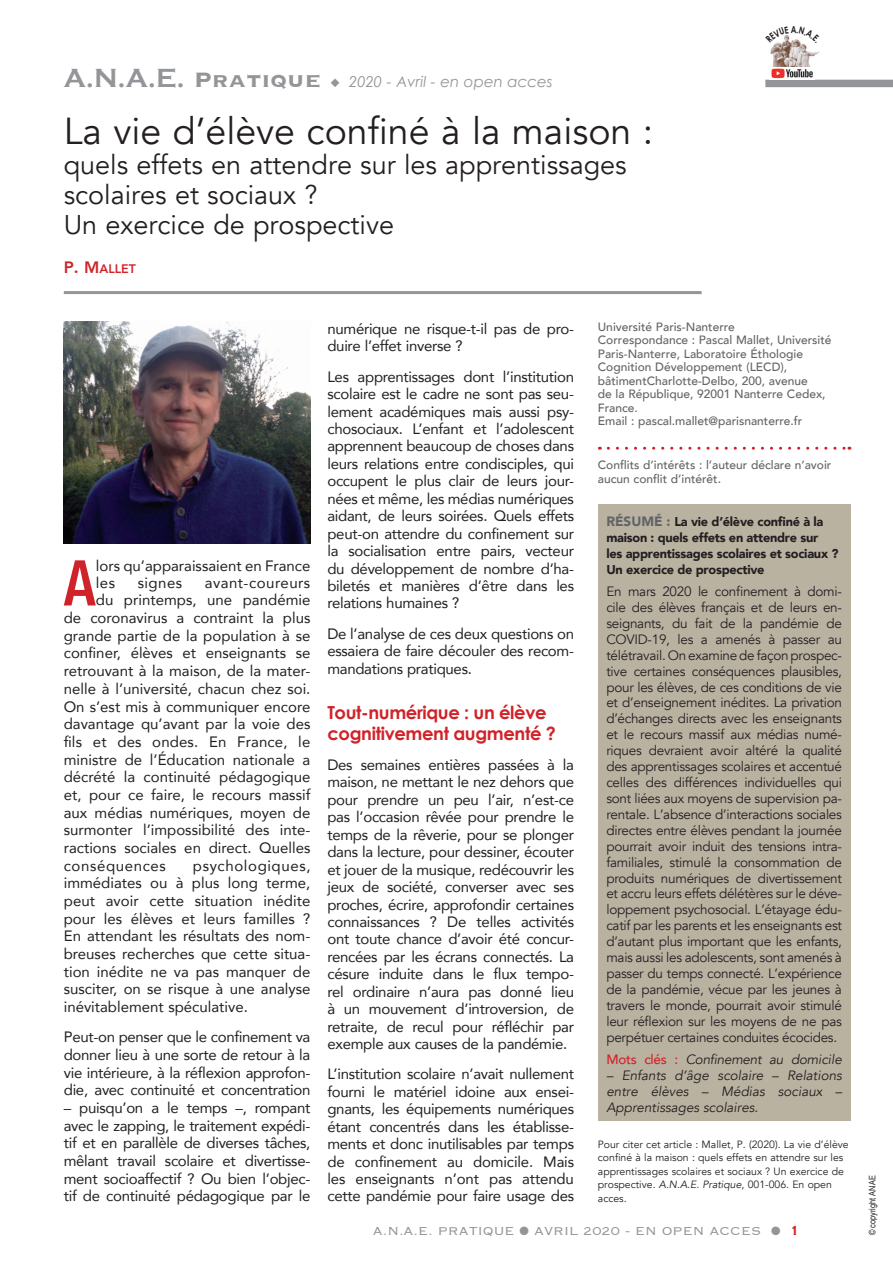
<style>
.page{position:relative;width:893px;height:1263px;background:#fff}
.page>*{position:absolute;margin:0;border:0;box-sizing:border-box;transform-origin:0 0}
.t1{font:600 63.75px "Avenir Next Condensed";color:#d02329}
.t2{font:37.5px "Avenir";color:#231f20}
.t3{font:27px/30px "Avenir";color:#231f20}
.t4{font:700 27px "Copperplate Gothic";color:#939598}
.t5{font:700 18px/20.4px "Century Gothic";letter-spacing:-.02em;color:#d02329}
.t6{font:15px/17.4px "Avenir";color:#231f20;text-align:justify}
.t7{font:15px/17.4px "Avenir";letter-spacing:-.02em;color:#231f20}
.t8{font:300 15px "Copperplate";color:#939598}
.t9{font:italic 15px "Century Gothic";color:#939598}
.t10{font:15px "Avenir";letter-spacing:.03em;color:#231f20}
.t11{font:15px "Avenir";letter-spacing:.04em;color:#231f20}
.t12{font:13.5px/15.9px "Avenir";letter-spacing:-.02em;color:#231f20;text-align:justify}
.t13{font:italic 13.5px/15.9px "Avenir";color:#231f20;text-align:justify}
.t14{font:italic 13.5px "Avenir";letter-spacing:-.02em;color:#231f20}
.t15{font:900 12.75px/15.9px "Avenir";letter-spacing:-.02em;color:#231f20}
.t16{font:800 12.3px "Avenir";color:#d02329}
.t17{font:500 12px/13.5px "Avenir";color:#636366}
.t18{font:10.5px/13.5px "Avenir";color:#231f20}
.t19{font:9px "Arial Narrow";color:#231f20}
.s1{font-family:"Copperplate"}
.s2{font-size:16.5px}
.s3{font-size:13.5px;color:#636366}
.s4{font-weight:500;font-style:normal;color:#d02329}
.s5{font-style:italic}
.s6{font-family:"Copperplate Gothic";font-weight:700;font-size:13.5px;color:#d02329}
</style>
<div class="page">
<div style="left:765px;top:80px;width:128px;height:7px;background:#939598"></div>
<svg style="left:608px;top:447px;width:242px;height:3px"></svg>
<hr style="left:64px;top:291px;width:638px;height:3px;background:#939598">
<div style="left:598px;top:504px;width:252px;height:616px;background:#b9b2a1"></div>
<img style="left:64px;top:321px;width:246px;height:222px">
<img style="left:771px;top:66px;width:42px;height:13px">
<img style="left:770px;top:43px;width:49px;height:23px">
<svg style="left:777px;top:35px;width:24px;height:8px"></svg>
<h3 class="t4" style="left:64px;top:63px;width:259px">A.N.A.E. <span class="s1">Pratique</span></h3>
<p class="t9" style="left:331px;top:73px;width:224px">◆ 2020 - Avril - en open acces</p>
<h2 class="t2" style="left:64px;top:109px;width:591px">La vie d’élève confiné à la maison :</h2>
<h3 class="t3" style="left:64px;top:150px;width:564px">quels effets en attendre sur les apprentissages scolaires et sociaux ?<br>Un exercice de prospective</h3>
<p class="t16" style="left:64px;top:259px;width:74px"><span class="s2">P. M</span>allet</p>
<h1 class="t1" style="left:64px;top:528px;width:34px">A</h1>
<p class="t6" style="left:96px;top:557px;width:216px">lors qu’apparaissaient en France les</p>
<p class="t6" style="left:138px;top:574px;width:46px">signes</p>
<p class="t10" style="left:205px;top:571px;width:107px">avant-coureurs</p>
<p class="t6" style="left:96px;top:591px;width:216px">du printemps, une pandémie</p>
<p class="t6" style="left:64px;top:609px;width:248px">de coronavirus a contraint la plus</p>
<p class="t6" style="left:64px;top:626px;width:248px">grande partie de la population à se</p>
<p class="t6" style="left:64px;top:644px;width:248px">confiner, élèves et enseignants se</p>
<p class="t6" style="left:64px;top:662px;width:248px">retrouvant à la maison, de la mater-</p>
<p class="t6" style="left:64px;top:679px;width:248px">nelle à l’université, chacun chez soi.</p>
<p class="t6" style="left:64px;top:697px;width:248px">On s’est mis à communiquer encore</p>
<p class="t6" style="left:64px;top:715px;width:248px">davantage qu’avant par la voie des</p>
<p class="t6" style="left:64px;top:732px;width:248px">fils et des ondes. En France, le</p>
<p class="t6" style="left:64px;top:750px;width:248px">ministre de l’Éducation nationale a</p>
<p class="t6" style="left:64px;top:768px;width:248px">décrété la continuité pédagogique</p>
<p class="t6" style="left:64px;top:785px;width:248px">et, pour ce faire, le recours massif</p>
<p class="t6" style="left:64px;top:803px;width:248px">aux médias numériques, moyen de</p>
<p class="t6" style="left:64px;top:821px;width:248px">surmonter l’impossibilité des inte-</p>
<p class="t6" style="left:64px;top:838px;width:248px">ractions sociales en direct. Quelles</p>
<p class="t11" style="left:64px;top:853px;width:104px">conséquences</p>
<p class="t6" style="left:64px;top:856px;width:248px;text-indent:129px">psychologiques, immédiates ou à plus long terme, peut avoir cette situation inédite pour les élèves et leurs familles ?<br>En attendant les résultats des nom&shy;breuses recherches que cette situa&shy;tion inédite ne va pas manquer de susciter, on se risque à une analyse inévitablement spéculative.</p>
<p class="t6" style="left:64px;top:1028px;width:248px">Peut-on penser que le confinement va donner lieu à une sorte de retour à la vie intérieure, à la réflexion approfon&shy;die, avec continuité et concentration</p>
<p class="t6" style="left:64px;top:1098px;width:248px">– puisqu’on a le temps –, rompant avec le zapping, le traitement expédi&shy;tif et en parallèle de diverses tâches, mêlant travail scolaire et divertisse&shy;ment socioaffectif ? Ou bien l’objec&shy;tif de continuité pédagogique par le</p>
<p class="t7" style="left:327px;top:320px;width:248px">numérique ne risque-t-il pas de pro&shy;duire l’effet inverse ?</p>
<p class="t6" style="left:327px;top:367px;width:248px">Les apprentissages dont l’institution scolaire est le cadre ne sont pas seu&shy;lement académiques mais aussi psy&shy;chosociaux. L’enfant et l’adolescent apprennent beaucoup de choses dans leurs relations entre condisciples, qui occupent le plus clair de leurs jour&shy;nées et même, les médias numériques aidant, de leurs soirées. Quels effets peut-on attendre du confinement sur la socialisation entre pairs, vecteur du développement de nombre d’ha&shy;biletés et manières d’être dans les relations humaines ?</p>
<p class="t6" style="left:327px;top:624px;width:248px">De l’analyse de ces deux questions on essaiera de faire découler des recom&shy;mandations pratiques.</p>
<p class="t5" style="left:327px;top:702px;width:230px">Tout-numérique : un élève cognitivement augmenté ?</p>
<p class="t6" style="left:327px;top:756px;width:248px">Des semaines entières passées à la maison, ne mettant le nez dehors que pour prendre un peu l’air, n’est-ce pas l’occasion rêvée pour prendre le temps de la rêverie, pour se plonger dans la lecture, pour dessiner, écouter et jouer de la musique, redécouvrir les jeux de société, converser avec ses proches, écrire, approfondir certaines connaissances ? De telles activités ont toute chance d’avoir été concur&shy;rencées par les écrans connectés. La césure induite dans le flux tempo&shy;rel ordinaire n’aura pas donné lieu à un mouvement d’introversion, de retraite, de recul pour réfléchir par exemple aux causes de la pandémie.</p>
<p class="t6" style="left:327px;top:1065px;width:248px">L’institution scolaire n’avait nullement fourni le matériel idoine aux ensei&shy;gnants, les équipements numériques étant concentrés dans les établisse&shy;ments et donc inutilisables par temps de confinement au domicile. Mais les enseignants n’ont pas attendu cette pandémie pour faire usage des</p>
<p class="t17" style="left:598px;top:319px;width:235px">Université Paris-Nanterre<br>Correspondance : Pascal Mallet, Université Paris-Nanterre, Laboratoire Éthologie Cognition Développement (LECD), bâtimentCharlotte-Delbo, 200, avenue<br>de la République, 92001 Nanterre Cedex, France.<br>Email : pascal.mallet@parisnanterre.fr</p>
<p class="t17" style="left:598px;top:458px;width:235px">Conflits d’intérêts : l’auteur déclare n’avoir aucun conflit d’intérêt.</p>
<p class="t15" style="left:606px;top:513px;width:234px"><span class="s3">RÉSUMÉ :</span> La vie d’élève confiné à la maison : quels effets en attendre sur<br>les apprentissages scolaires et sociaux ?<br>Un exercice de prospective</p>
<p class="t12" style="left:606px;top:584px;width:237px">En mars 2020 le confinement à domi&shy;cile des élèves français et de leurs en&shy;seignants, du fait de la pandémie de COVID-19, les a amenés à passer au télétravail. On examine de façon prospec&shy;tive certaines conséquences plausibles, pour les élèves, de ces conditions de vie et d’enseignement inédites. La privation d’échanges directs avec les enseignants et le recours massif aux médias numé&shy;riques devraient avoir altéré la qualité des apprentissages scolaires et accentué celles des différences individuelles qui sont liées aux moyens de supervision pa&shy;rentale. L’absence d’interactions sociales directes entre élèves pendant la journée pourrait avoir induit des tensions intra&shy;familiales, stimulé la consommation de produits numériques de divertissement et accru leurs effets délétères sur le déve&shy;loppement psychosocial. L’étayage édu&shy;catif par les parents et les enseignants est d’autant plus important que les enfants, mais aussi les adolescents, sont amenés à passer du temps connecté. L’expérience de la pandémie, vécue par les jeunes à travers le monde, pourrait avoir stimulé leur réflexion sur les moyens de ne pas perpétuer certaines conduites écocides.</p>
<p class="t14" style="left:606px;top:1051px;width:237px"><span class="s4">Mots clés :</span> Confinement au domicile</p>
<p class="t13" style="left:606px;top:1067px;width:237px">– Enfants d’âge scolaire – Relations entre élèves – Médias sociaux – Apprentissages scolaires.</p>
<p class="t18" style="left:598px;top:1137px;width:252px">Pour citer cet article : Mallet, P. (2020). La vie d’élève confiné à la maison : quels effets en attendre sur les apprentissages scolaires et sociaux ? Un exercice de prospective. <span class="s5">A.N.A.E. Pratique</span>, 001-006. En open acces.</p>
<p class="t8" style="left:373px;top:1221px;width:428px">A.N.A.E. PRATIQUE ● AVRIL 2020 - EN OPEN ACCES ● <span class="s6">1</span></p>
<p class="t19" style="left:866px;top:1235px;width:61px;rotate:-90deg">© copyright ANAE</p>
</div>
